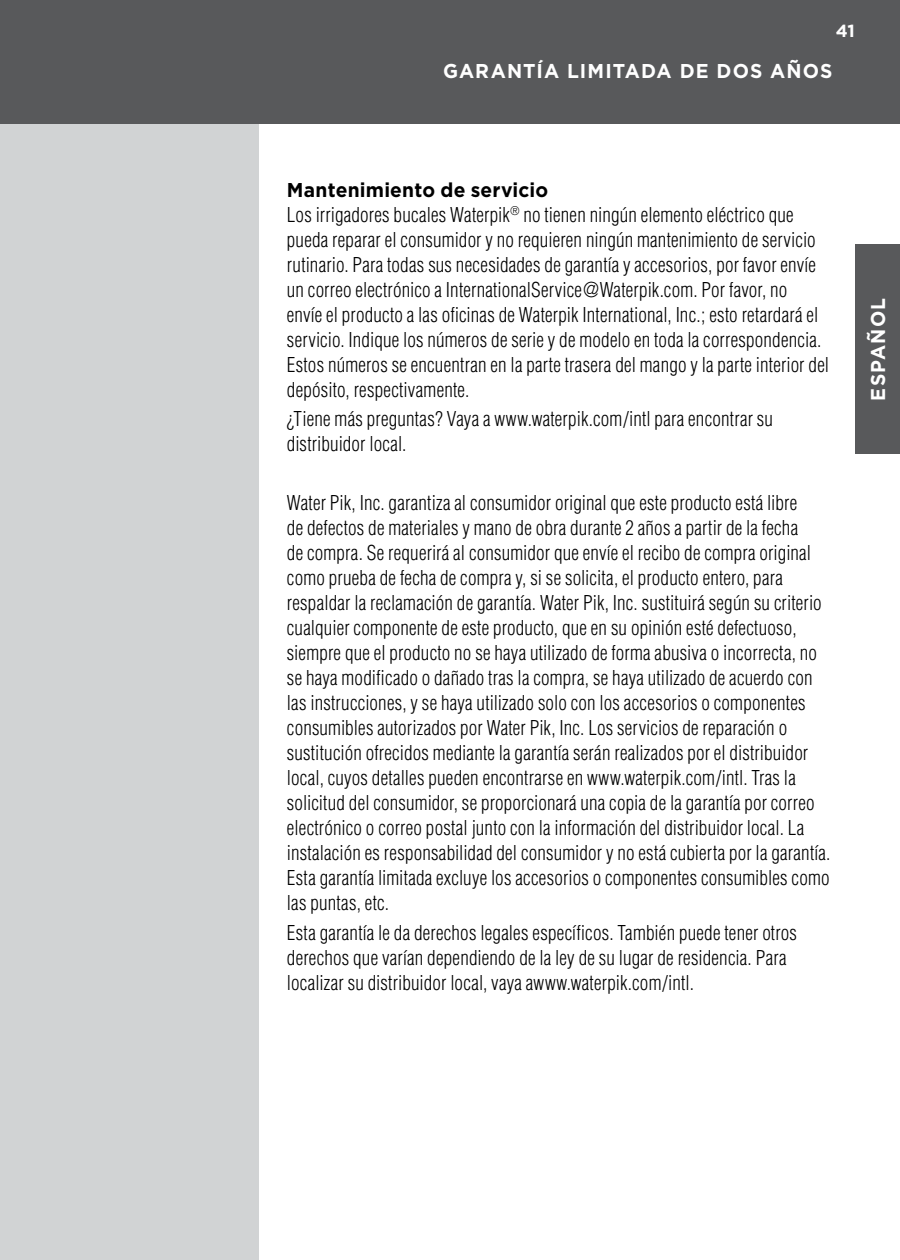
<style>
.page{position:relative;width:900px;height:1260px;background:#fff}
.page>*{position:absolute;margin:0;border:0;box-sizing:border-box;transform-origin:0 0}
.t1{font:300 condensed 20px/25px "Helvetica";letter-spacing:.01em;color:#000;scale:.96 1}
.t2{font:700 20px "Gotham";letter-spacing:.06em;color:#fff;scale:.96 1}
.t3{font:700 20px "Gotham";letter-spacing:.01em;color:#000;scale:.96 1}
.t4{font:700 17.5px "Gotham";color:#fff}
</style>
<div class="page">
<div style="left:0;top:76px;width:259px;height:1184px;background:#d1d3d4"></div>
<div style="left:0;top:0;width:900px;height:124px;background:#58595b"></div>
<div style="left:855px;top:245px;width:45px;height:209px;background:#58595b"></div>
<p class="t4" style="left:836px;top:19px;width:21px">41</p>
<p class="t2" style="left:443px;top:58px;width:407px">GARANTÍA LIMITADA DE DOS AÑOS</p>
<p class="t3" style="left:287px;top:176px;width:274px">Mantenimiento de servicio</p>
<p class="t1" style="left:287px;top:202px;width:566px">Los irrigadores bucales Waterpik<sup>®</sup> no tienen ningún elemento eléctrico que pueda reparar el consumidor y no requieren ningún mantenimiento de servicio rutinario. Para todas sus necesidades de garantía y accesorios, por favor envíe un correo electrónico a InternationalService@Waterpik.com. Por favor, no<br>envíe el producto a las oficinas de Waterpik International, Inc.; esto retardará el servicio. Indique los números de serie y de modelo en toda la correspondencia.<br>Estos números se encuentran en la parte trasera del mango y la parte interior del depósito, respectivamente.</p>
<p class="t1" style="left:287px;top:406px;width:508px">¿Tiene más preguntas? Vaya a www.waterpik.com/intl para encontrar su distribuidor local.</p>
<p class="t1" style="left:287px;top:490px;width:568px">Water Pik, Inc. garantiza al consumidor original que este producto está libre<br>de defectos de materiales y mano de obra durante 2 años a partir de la fecha<br>de compra. Se requerirá al consumidor que envíe el recibo de compra original como prueba de fecha de compra y, si se solicita, el producto entero, para respaldar la reclamación de garantía. Water Pik, Inc. sustituirá según su criterio cualquier componente de este producto, que en su opinión esté defectuoso, siempre que el producto no se haya utilizado de forma abusiva o incorrecta, no se haya modificado o dañado tras la compra, se haya utilizado de acuerdo con las instrucciones, y se haya utilizado solo con los accesorios o componentes consumibles autorizados por Water Pik, Inc. Los servicios de reparación o sustitución ofrecidos mediante la garantía serán realizados por el distribuidor local, cuyos detalles pueden encontrarse en www.waterpik.com/intl. Tras la solicitud del consumidor, se proporcionará una copia de la garantía por correo electrónico o correo postal junto con la información del distribuidor local. La instalación es responsabilidad del consumidor y no está cubierta por la garantía.<br>Esta garantía limitada excluye los accesorios o componentes consumibles como las puntas, etc.</p>
<p class="t1" style="left:287px;top:920px;width:533px">Esta garantía le da derechos legales específicos. También puede tener otros derechos que varían dependiendo de la ley de su lugar de residencia. Para localizar su distribuidor local, vaya awww.waterpik.com/intl.</p>
<p class="t2" style="left:865px;top:401px;width:109px;rotate:-90deg">ESPAÑOL</p>
</div>
